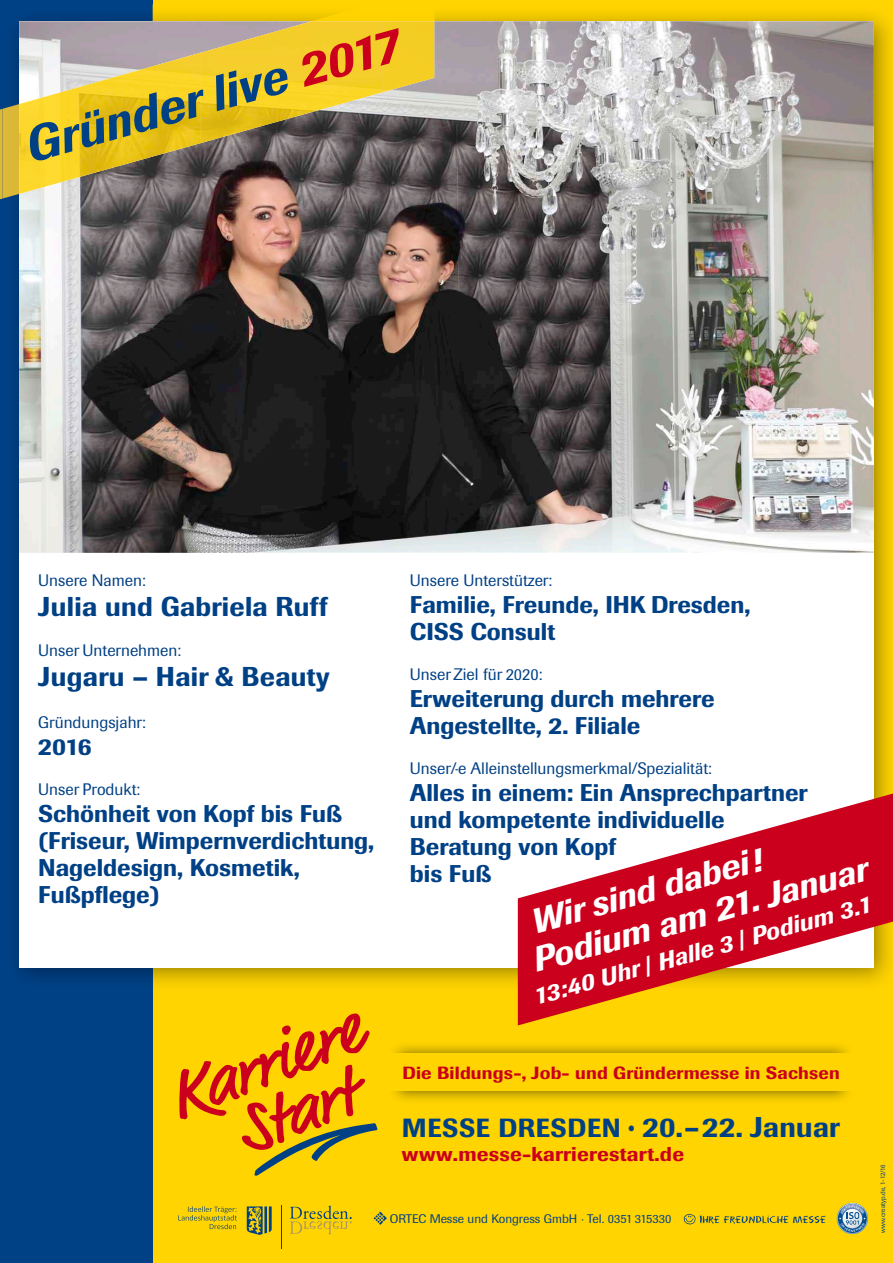
<style>
.page{position:relative;width:893px;height:1263px;background:#fff}
.page>*{position:absolute;margin:0;border:0;box-sizing:border-box;transform-origin:0 0}
.t1{font:italic 500 48.82px "Imago BQ";color:#004085}
.t2{font:italic 500 34.5px/38.1px "Imago BQ";color:#fff}
.t3{font:500 28.28px "Imago BQ";letter-spacing:.01em;color:#004085}
.t4{font:500 27px "Imago BQ";letter-spacing:.01em;color:#004085}
.t5{font:500 24px/27px "Imago BQ";color:#004085}
.t6{font:italic 500 24px "Imago BQ";color:#fff}
.t7{font:500 19.88px "Imago BQ";letter-spacing:.01em;color:#cb001c;scale:1.05 1}
.t8{font:500 17.48px "Imago BQ";letter-spacing:.01em;color:#cb001c;scale:1.06 1}
.t9{font:16.5px "Imago BQ";color:#004085}
.t10{font:12.3px "Imago BQ";color:#004085}
.t11{font:6.75px "Imago BQ";color:#004085}
.s1{color:#cb001c}
.s2{font-size:25.95px}
.s3{font-weight:400;font-size:24.45px}
.s4{font-family:"Futura LT"}
</style>
<div class="page">
<div style="left:99px;top:0;width:794px;height:1263px;background:#ffd400"></div>
<div style="left:0;top:0;width:152px;height:1263px;background:#004085"></div>
<svg style="left:179px;top:1013px;width:198px;height:163px"></svg>
<div style="left:376px;top:1054px;width:491px;height:37px;background:#ffd400"></div>
<svg style="left:684px;top:1214px;width:142px;height:10px"></svg>
<svg style="left:374px;top:1211px;width:13px;height:14px"></svg>
<svg style="left:178px;top:1206px;width:59px;height:23px"></svg>
<svg style="left:247px;top:1206px;width:25px;height:29px"></svg>
<svg style="left:290px;top:1205px;width:62px;height:30px"></svg>
<hr style="left:281px;top:1205px;width:1px;height:44px;background:#004085">
<img style="left:873px;top:31px;width:17px;height:762px">
<img style="left:28px;top:967px;width:490px;height:25px">
<div style="left:16px;top:199px;width:12px;height:776px;background:#003a79"></div>
<img style="left:152px;top:5px;width:160px;height:16px">
<div style="left:19px;top:21px;width:854px;height:946px;background:#fff"></div>
<img style="left:19px;top:21px;width:855px;height:532px">
<svg style="left:0;top:109px;width:3px;height:90px"></svg>
<img style="left:312px;top:14px;width:22px;height:7px">
<div style="left:3px;top:104px;width:16px;height:95px;background:#dcb837"></div>
<img style="left:200px;top:21px;width:183px;height:99px">
<img style="left:382px;top:21px;width:52px;height:71px">
<img style="left:122px;top:53px;width:79px;height:112px">
<img style="left:45px;top:75px;width:78px;height:112px">
<img style="left:19px;top:97px;width:26px;height:97px">
<img style="left:200px;top:120px;width:84px;height:23px">
<svg style="left:518px;top:793px;width:375px;height:232px;fill:#cb001c"></svg>
<svg style="left:837px;top:1203px;width:31px;height:31px"></svg>
<svg style="left:642px;top:955px;width:13px;height:21px"></svg>
<svg style="left:735px;top:929px;width:14px;height:21px"></svg>
<h1 class="t1" style="left:18px;top:117px;width:390px;rotate:-15deg">Gründer live <span class="s1">2017</span></h1>
<p class="t9" style="left:38px;top:571px;width:109px">Unsere Namen:</p>
<p class="t4" style="left:38px;top:591px;width:292px">Julia und Gabriela Ruff</p>
<p class="t9" style="left:38px;top:641px;width:145px">Unser Unternehmen:</p>
<p class="t4" style="left:38px;top:661px;width:293px">Jugaru – Hair &amp; Beauty</p>
<p class="t9" style="left:38px;top:713px;width:109px">Gründungsjahr:</p>
<p class="t5" style="left:38px;top:733px;width:55px">2016</p>
<p class="t9" style="left:38px;top:780px;width:104px">Unser Produkt:</p>
<p class="t5" style="left:38px;top:800px;width:338px">Schönheit von Kopf bis Fuß (Friseur, Wimpernverdichtung,<br>Nageldesign, Kosmetik,<br>Fußpflege)</p>
<p class="t9" style="left:410px;top:571px;width:144px">Unsere Unterstützer:</p>
<p class="t5" style="left:410px;top:591px;width:342px">Familie, Freunde, IHK Dresden,<br>CISS Consult</p>
<p class="t9" style="left:410px;top:665px;width:134px">Unser Ziel für 2020:</p>
<p class="t5" style="left:410px;top:685px;width:306px">Erweiterung durch mehrere<br>Angestellte, 2. Filiale</p>
<p class="t9" style="left:410px;top:759px;width:303px">Unser/-e Alleinstellungsmerkmal/Spezialität:</p>
<p class="t5" style="left:410px;top:779px;width:399px">Alles in einem: Ein Ansprechpartner und kompetente individuelle<br>Beratung von Kopf<br>bis Fuß</p>
<h2 class="t2" style="left:517px;top:907px;width:348px;rotate:-16deg">Wir sind dabei!<br>Podium am 21. Januar</h2>
<p class="t6" style="left:747px;top:922px;width:126px;rotate:-15deg">Podium 3.1</p>
<p class="t6" style="left:654px;top:948px;width:79px;rotate:-15deg">Halle 3</p>
<p class="t6" style="left:530px;top:983px;width:111px;rotate:-15deg">13:40 Uhr</p>
<p class="t8" style="left:402px;top:1062px;width:414px">Die Bildungs-, Job- und Gründermesse in Sachsen</p>
<p class="t3" style="left:402px;top:1110px;width:439px"><span class="s2">MESSE DRESDEN</span> <span class="s3">•</span> 20.–22. Januar</p>
<p class="t7" style="left:402px;top:1142px;width:270px">www.messe-karrierestart.de</p>
<p class="t10" style="left:390px;top:1212px;width:283px">ORTEC Messe und Kongress GmbH <span class="s4">·</span> Tel. 0351 315330</p>
<p class="t11" style="left:879px;top:1233px;width:70px;rotate:-90deg">www.creatyp.de, 1-12/16</p>
</div>
